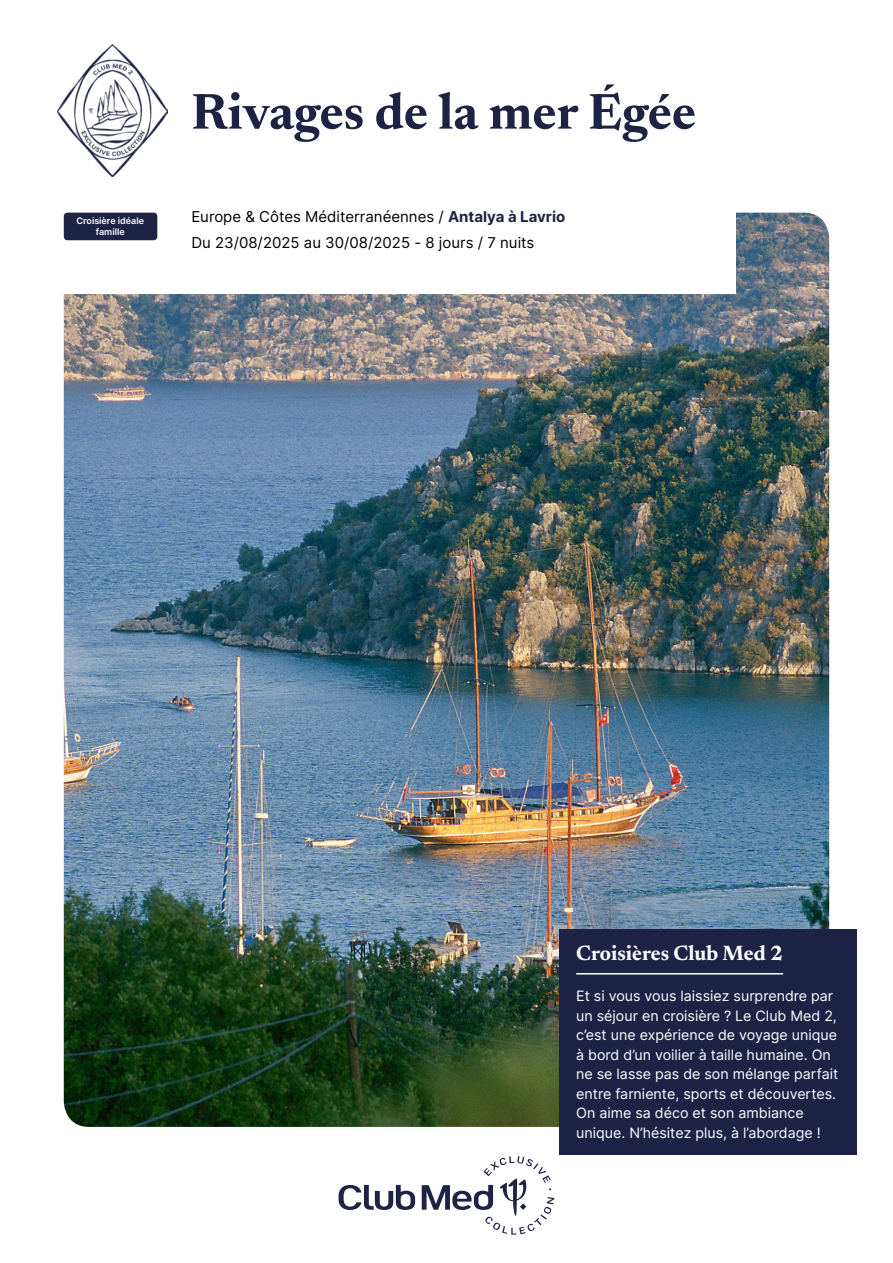
<style>
.page{position:relative;width:893px;height:1263px;background:#fff}
.page>*{position:absolute;margin:0;border:0;box-sizing:border-box;transform-origin:0 0}
.t1{font:700 51px "Newsreader 24 pt";color:#1e2346}
.t2{font:700 21px "Newsreader 24 pt";color:#fff}
.t3{font:15px/25.2px "Inter";color:#000}
.t4{font:14.25px/19.5px "Inter";color:#fff}
.t5{font:600 9px/10.8px "Inter";color:#fff;text-align:center}
.s1{font-weight:700;color:#1e2346}
</style>
<div class="page">
<img style="left:64px;top:213px;width:765px;height:914px">
<div style="left:559px;top:929px;width:298px;height:225px;background:#1e2346"></div>
<hr style="left:576px;top:973px;width:207px;height:1px;background:#fff">
<div style="left:0;top:212px;width:736px;height:81px;background:#fff"></div>
<img style="left:57px;top:45px;width:111px;height:131px">
<div style="left:64px;top:213px;width:93px;height:27px;background:#1e2346;border-radius:4px"></div>
<svg style="left:339px;top:1156px;width:215px;height:78px"></svg>
<p class="t5" style="left:76px;top:215px;width:69px">Croisière idéale famille</p>
<h1 class="t1" style="left:191px;top:75px;width:506px">Rivages de la mer Égée</h1>
<p class="t3" style="left:191px;top:204px;width:375px">Europe &amp; Côtes Méditerranéennes / <span class="s1">Antalya à Lavrio<br></span>Du 23/08/2025 au 30/08/2025 - 8 jours / 7 nuits</p>
<h2 class="t2" style="left:576px;top:938px;width:208px">Croisières Club Med 2</h2>
<p class="t4" style="left:576px;top:986px;width:264px">Et si vous vous laissiez surprendre par un séjour en croisière ? Le Club Med 2, c’est une expérience de voyage unique à bord d’un voilier à taille humaine. On ne se lasse pas de son mélange parfait entre farniente, sports et découvertes.<br>On aime sa déco et son ambiance unique. N’hésitez plus, à l’abordage !</p>
</div>
